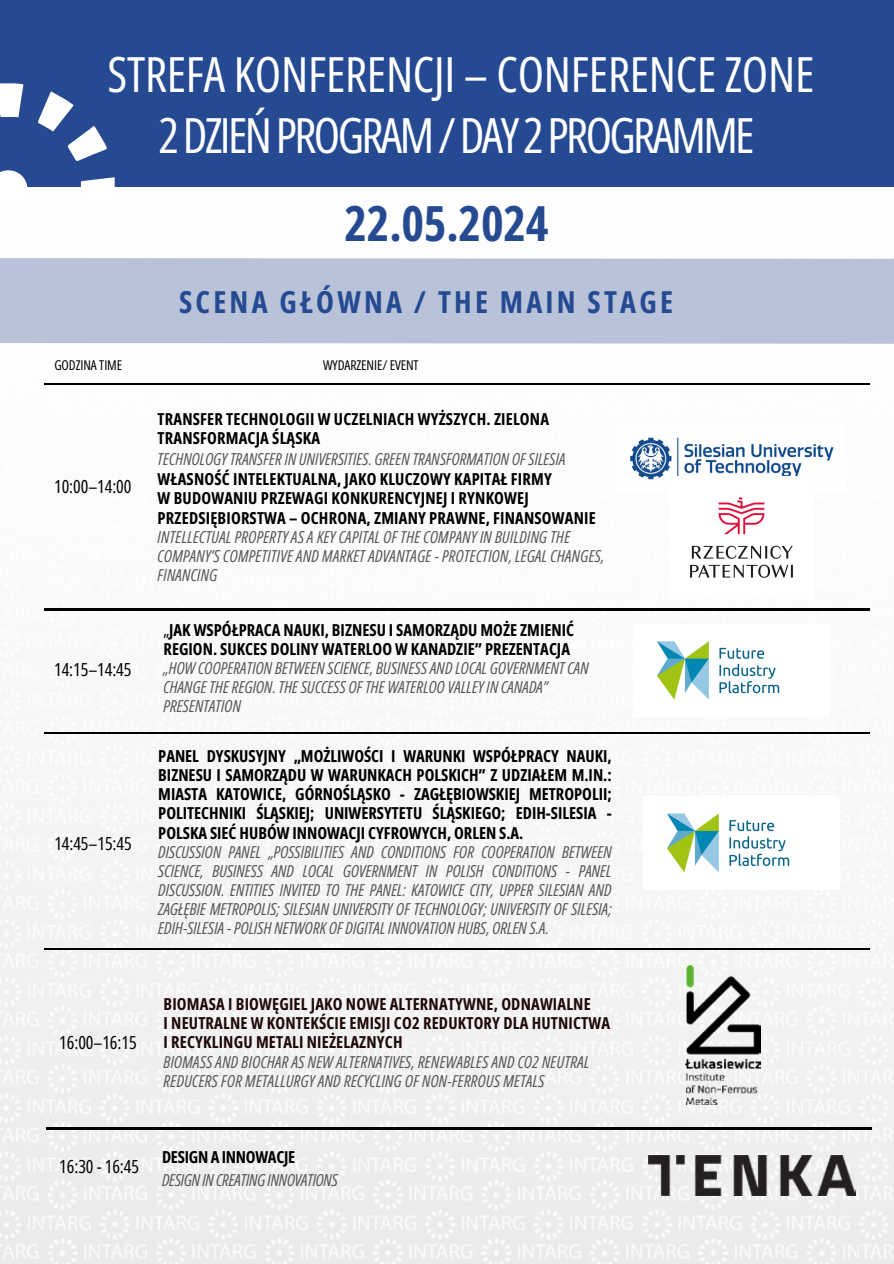
<style>
.page{position:relative;width:894px;height:1264px;background:#fff}
.page>*{position:absolute;margin:0;border:0;box-sizing:border-box;transform-origin:0 0}
.t1{font:48.45px "Open Sans Condensed";letter-spacing:-.005em;color:#fff}
.t2{font:48.45px "Open Sans Condensed";letter-spacing:-.055em;color:#fff}
.t3{font:700 48.45px "Open Sans Condensed";letter-spacing:-.005em;color:#254a91}
.t4{font:700 30.3px "Open Sans Condensed";letter-spacing:.11em;color:#254a91}
.t5{font:18px "Open Sans Condensed";letter-spacing:-.005em;color:#000}
.t6{font:italic 16.5px/19.2px "Open Sans Condensed";color:#575756}
.t7{font:700 16.5px/19.2px "Open Sans Condensed";letter-spacing:.01em;color:#1f090a}
.t8{font:700 16.5px/19.2px "Open Sans Condensed";letter-spacing:.01em;color:#000}
.t9{font:13.5px "Open Sans Condensed";letter-spacing:-.005em;color:#000}
.s1{font-weight:700;font-style:normal;color:#000}
.s2{font-style:normal;color:#000}
.s3{font-weight:400;font-style:italic;color:#575756}
</style>
<div class="page">
<img style="left:0;top:186px;width:893px;height:1077px">
<div style="left:0;top:257px;width:893px;height:87px;background:#b8c3d9"></div>
<div style="left:0;top:0;width:893px;height:186px;background:#254a91"></div>
<svg style="left:0;top:83px;width:23px;height:34px"></svg>
<svg style="left:81px;top:177px;width:34px;height:27px"></svg>
<svg style="left:0;top:170px;width:28px;height:37px"></svg>
<svg style="left:38px;top:91px;width:69px;height:70px"></svg>
<hr style="left:44px;top:383px;width:108px;height:2px;background:#000">
<hr style="left:602px;top:383px;width:267px;height:2px;background:#000">
<hr style="left:152px;top:383px;width:450px;height:2px;background:#000">
<img style="left:685px;top:965px;width:75px;height:139px">
<hr style="left:44px;top:608px;width:108px;height:2px;background:#000">
<hr style="left:602px;top:608px;width:267px;height:2px;background:#000">
<hr style="left:152px;top:608px;width:450px;height:2px;background:#000">
<hr style="left:44px;top:732px;width:108px;height:1px;background:#000">
<hr style="left:602px;top:732px;width:267px;height:1px;background:#000">
<hr style="left:152px;top:732px;width:450px;height:1px;background:#000">
<hr style="left:44px;top:948px;width:108px;height:1px;background:#000">
<hr style="left:602px;top:948px;width:267px;height:1px;background:#000">
<hr style="left:152px;top:948px;width:450px;height:1px;background:#000">
<img style="left:617px;top:425px;width:228px;height:66px">
<img style="left:633px;top:624px;width:196px;height:92px">
<img style="left:643px;top:796px;width:195px;height:93px">
<img style="left:669px;top:476px;width:144px;height:122px">
<img style="left:648px;top:1155px;width:207px;height:40px">
<hr style="left:46px;top:1127px;width:108px;height:2px;background:#000">
<hr style="left:604px;top:1127px;width:267px;height:2px;background:#000">
<hr style="left:154px;top:1127px;width:450px;height:2px;background:#000">
<h4 class="t1" style="left:107px;top:41px;width:708px">STREFA KONFERENCJI – CONFERENCE ZONE</h4>
<p class="t2" style="left:158px;top:101px;width:597px">2DZIEŃPROGRAM/DAY2PROGRAMME</p>
<h5 class="t3" style="left:344px;top:189px;width:206px">22.05.2024</h5>
<h5 class="t4" style="left:179px;top:280px;width:495px">SCENA GŁÓWNA / THE MAIN STAGE</h5>
<h3 class="t9" style="left:54px;top:355px;width:69px">GODZINA TIME</h3>
<p class="t9" style="left:323px;top:355px;width:97px">WYDARZENIE/ EVENT</p>
<p class="t5" style="left:54px;top:474px;width:79px">10:00–14:00</p>
<h5 class="t5" style="left:54px;top:656px;width:79px">14:15–14:45</h5>
<h4 class="t5" style="left:54px;top:830px;width:79px">14:45–15:45</h4>
<p class="t8" style="left:158px;top:408px;width:393px">TRANSFER TECHNOLOGII W UCZELNIACH WYŻSZYCH. ZIELONA<br>TRANSFORMACJA ŚLĄSKA</p>
<p class="t6" style="left:158px;top:449px;width:448px">TECHNOLOGY TRANSFER IN UNIVERSITIES. GREEN TRANSFORMATION OF SILESIA <span class="s1">WŁASNOŚĆ INTELEKTUALNA, JAKO KLUCZOWY KAPITAŁ FIRMY<br>W BUDOWANIU PRZEWAGI KONKURENCYJNEJ I RYNKOWEJ PRZEDSIĘBIORSTWA – OCHRONA, ZMIANY PRAWNE, FINANSOWANIE </span>INTELLECTUAL PROPERTYAS A KEY CAPITAL OF THE COMPANY IN BUILDING THE COMPANY’S COMPETITIVE AND MARKET ADVANTAGE - PROTECTION, LEGAL CHANGES, FINANCING</p>
<p class="t6" style="left:163px;top:620px;width:426px"><span class="s2">„</span><span class="s1">JAK WSPÓŁPRACA NAUKI, BIZNESU I SAMORZĄDU MOŻE ZMIENIĆ REGION. SUKCES DOLINY WATERLOO W KANADZIE” PREZENTACJA </span>„HOW COOPERATION BETWEEN SCIENCE, BUSINESS AND LOCAL GOVERNMENT CAN CHANGE THE REGION. THE SUCCESS OF THE WATERLOO VALLEY IN CANADA” PRESENTATION</p>
<h5 class="t6" style="left:158px;top:746px;width:455px"><span class="s1">PANEL DYSKUSYJNY „MOŻLIWOŚCI I WARUNKI WSPÓŁPRACY NAUKI, BIZNESU I SAMORZĄDU W WARUNKACH POLSKICH” Z UDZIAŁEM M.IN.:<br>MIASTA KATOWICE, GÓRNOŚLĄSKO - ZAGŁĘBIOWSKIEJ METROPOLII; POLITECHNIKI ŚLĄSKIEJ; UNIWERSYTETU ŚLĄSKIEGO; EDIH-SILESIA - POLSKA SIEĆ HUBÓW INNOWACJI CYFROWYCH, ORLEN S.A.<br></span>DISCUSSION PANEL „POSSIBILITIES AND CONDITIONS FOR COOPERATION BETWEEN SCIENCE, BUSINESS AND LOCAL GOVERNMENT IN POLISH CONDITIONS - PANEL DISCUSSION. ENTITIES INVITED TO THE PANEL: KATOWICE CITY, UPPER SILESIAN AND ZAGŁĘBIE METROPOLIS; SILESIAN UNIVERSITY OF TECHNOLOGY; UNIVERSITY OF SILESIA; EDIH-SILESIA - POLISH NETWORK OF DIGITAL INNOVATION HUBS, ORLEN S.A.</h5>
<h4 class="t5" style="left:59px;top:1029px;width:79px">16:00–16:15</h4>
<p class="t7" style="left:163px;top:994px;width:448px">BIOMASA I BIOWĘGIEL JAKO NOWE ALTERNATYWNE, ODNAWIALNE<br>I NEUTRALNE W KONTEKŚCIE EMISJI CO2 REDUKTORY DLA HUTNICTWA I RECYKLINGU METALI NIEŻELAZNYCH<br><span class="s3">BIOMASS AND BIOCHAR AS NEW ALTERNATIVES, RENEWABLES AND CO2 NEUTRAL REDUCERS FOR METALLURGYAND RECYCLING OF NON-FERROUS METALS</span></p>
<p class="t5" style="left:59px;top:1153px;width:81px">16:30 - 16:45</p>
<h5 class="t6" style="left:162px;top:1145px;width:177px;line-height:22.5px"><span class="s1">DESIGN A INNOWACJE<br></span>DESIGN IN CREATING INNOVATIONS</h5>
</div>
